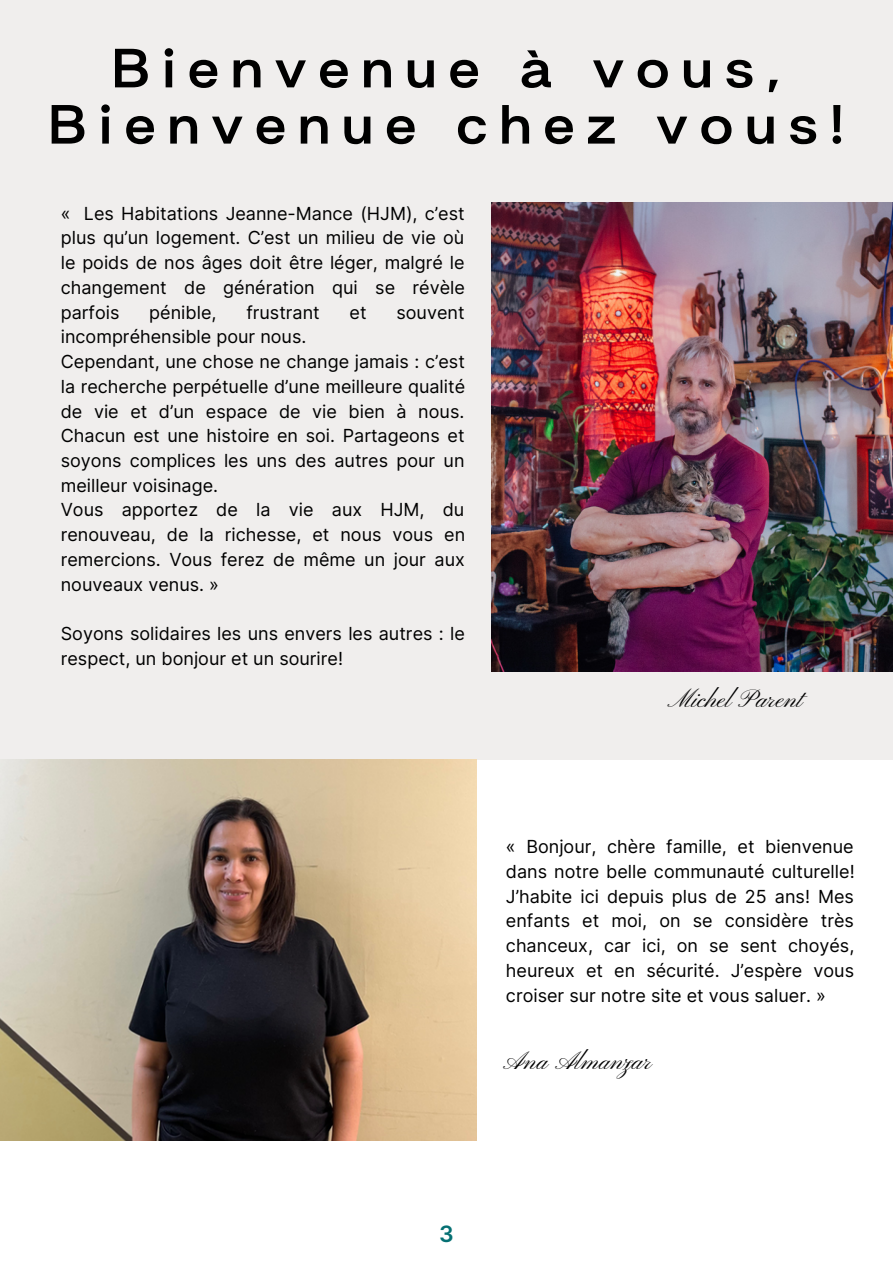
<style>
.page{position:relative;width:893px;height:1264px;background:#fff}
.page>*{position:absolute;margin:0;border:0;box-sizing:border-box;transform-origin:0 0}
.t1{font:800 60px "Britanica";letter-spacing:.22em;color:#000}
.t2{font:25.5px "Pinyon Script";color:#000}
.t3{font:600 22.5px "Inter";color:#057073}
.t4{font:18px/24.8px "Inter";color:#000;text-align:justify}
</style>
<div class="page">
<div style="left:0;top:0;width:892px;height:759px;background:#f0eeed"></div>
<img style="left:491px;top:202px;width:401px;height:469px">
<img style="left:0;top:759px;width:476px;height:381px">
<p class="t1" style="left:113px;top:26px;width:668px">Bienvenue à vous,</p>
<p class="t1" style="left:49px;top:83px;width:795px">Bienvenue chez vous!</p>
<p class="t4" style="left:61px;top:201px;width:405px">« Les Habitations Jeanne-Mance (HJM), c’est plus qu’un logement. C’est un milieu de vie où le poids de nos âges doit être léger, malgré le changement de génération qui se révèle parfois</p>
<p class="t4" style="left:149px;top:299px;width:69px">pénible,</p>
<p class="t4" style="left:246px;top:299px;width:75px">frustrant</p>
<p class="t4" style="left:349px;top:299px;width:19px">et</p>
<p class="t4" style="left:396px;top:299px;width:70px">souvent</p>
<p class="t4" style="left:61px;top:324px;width:247px">incompréhensible pour nous.</p>
<p class="t4" style="left:61px;top:349px;width:406px">Cependant, une chose ne change jamais : c’est la recherche perpétuelle d’une meilleure qualité de vie et d’un espace de vie bien à nous.<br>Chacun est une histoire en soi. Partageons et soyons complices les uns des autres pour un meilleur voisinage.</p>
<p class="t4" style="left:61px;top:497px;width:406px">Vous apportez de la vie aux HJM, du renouveau, de la richesse, et nous vous en remercions. Vous ferez de même un jour aux nouveaux venus. »</p>
<p class="t4" style="left:61px;top:621px;width:405px">Soyons solidaires les uns envers les autres : le respect, un bonjour et un sourire!</p>
<p class="t2" style="left:671px;top:684px;width:134px">Michel Parent</p>
<p class="t4" style="left:506px;top:834px;width:350px">« Bonjour, chère famille, et bienvenue dans notre belle communauté culturelle!<br>J’habite ici depuis plus de 25 ans! Mes enfants et moi, on se considère très chanceux, car ici, on se sent choyés, heureux et en sécurité. J’espère vous croiser sur notre site et vous saluer. »</p>
<p class="t2" style="left:506px;top:1047px;width:148px">Ana Almanzar</p>
<p class="t3" style="left:439px;top:1220px;width:16px">3</p>
</div>
